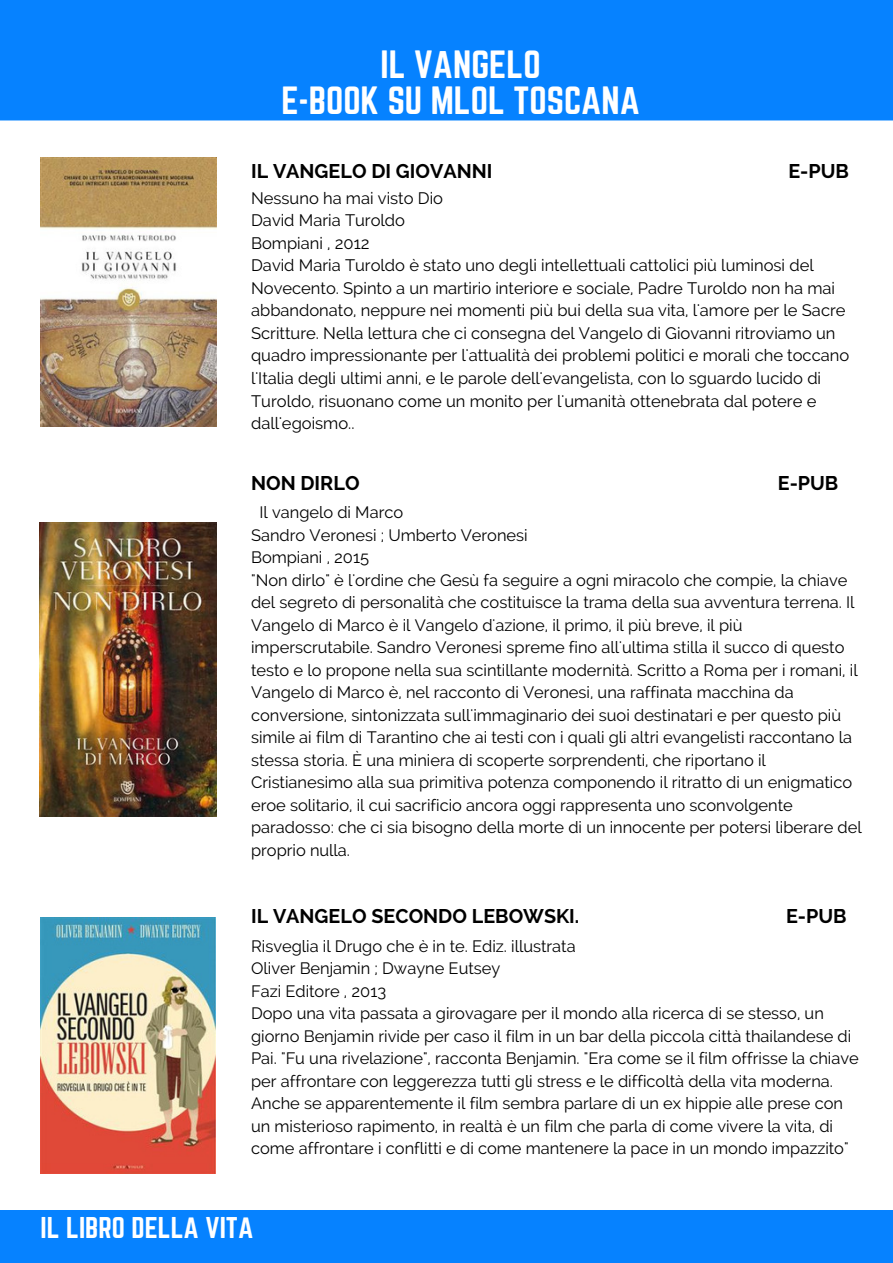
<style>
.page{position:relative;width:893px;height:1263px;background:#fff}
.page>*{position:absolute;margin:0;border:0;box-sizing:border-box;transform-origin:0 0}
.t1{font:34.5px/36px "Norwester";color:#fff;text-align:center}
.t2{font:26.25px "Norwester";color:#fff}
.t3{font:700 19.8px "Raleway";color:#000}
.t4{font:16.5px/22.5px "Raleway";color:#000}
</style>
<div class="page">
<div style="left:0;top:0;width:893px;height:120px;background:#0682ff"></div>
<div style="left:0;top:1210px;width:893px;height:53px;background:#0682ff"></div>
<img style="left:41px;top:158px;width:175px;height:269px">
<img style="left:39px;top:522px;width:177px;height:294px">
<img style="left:41px;top:918px;width:174px;height:255px">
<h1 class="t1" style="left:281px;top:48px;width:360px">IL VANGELO<br>E-BOOK SU MLOL TOSCANA</h1>
<p class="t3" style="left:251px;top:159px;width:243px">IL VANGELO DI GIOVANNI</p>
<p class="t3" style="left:788px;top:159px;width:62px">E-PUB</p>
<p class="t4" style="left:251px;top:187px;width:600px">Nessuno ha mai visto Dio<br>David Maria Turoldo<br>Bompiani , 2012<br>David Maria Turoldo è stato uno degli intellettuali cattolici più luminosi del Novecento. Spinto a un martirio interiore e sociale, Padre Turoldo non ha mai abbandonato, neppure nei momenti più bui della sua vita, l'amore per le Sacre Scritture. Nella lettura che ci consegna del Vangelo di Giovanni ritroviamo un quadro impressionante per l'attualità dei problemi politici e morali che toccano l'Italia degli ultimi anni, e le parole dell'evangelista, con lo sguardo lucido di Turoldo, risuonano come un monito per l'umanità ottenebrata dal potere e dall'egoismo..</p>
<p class="t3" style="left:251px;top:471px;width:110px">NON DIRLO</p>
<p class="t3" style="left:778px;top:471px;width:62px">E-PUB</p>
<p class="t4" style="left:251px;top:501px;width:612px;text-indent:8px">Il vangelo di Marco<br>Sandro Veronesi ; Umberto Veronesi<br>Bompiani , 2015<br>"Non dirlo" è l'ordine che Gesù fa seguire a ogni miracolo che compie, la chiave del segreto di personalità che costituisce la trama della sua avventura terrena. Il Vangelo di Marco è il Vangelo d'azione, il primo, il più breve, il più imperscrutabile. Sandro Veronesi spreme fino all'ultima stilla il succo di questo testo e lo propone nella sua scintillante modernità. Scritto a Roma per i romani, il Vangelo di Marco è, nel racconto di Veronesi, una raffinata macchina da conversione, sintonizzata sull'immaginario dei suoi destinatari e per questo più simile ai film di Tarantino che ai testi con i quali gli altri evangelisti raccontano la stessa storia. È una miniera di scoperte sorprendenti, che riportano il Cristianesimo alla sua primitiva potenza componendo il ritratto di un enigmatico eroe solitario, il cui sacrificio ancora oggi rappresenta uno sconvolgente paradosso: che ci sia bisogno della morte di un innocente per potersi liberare del proprio nulla.</p>
<p class="t3" style="left:251px;top:905px;width:330px">IL VANGELO SECONDO LEBOWSKI.</p>
<p class="t3" style="left:786px;top:905px;width:62px">E-PUB</p>
<p class="t4" style="left:251px;top:934px;width:609px">Risveglia il Drugo che è in te. Ediz. illustrata<br>Oliver Benjamin ; Dwayne Eutsey<br>Fazi Editore , 2013<br>Dopo una vita passata a girovagare per il mondo alla ricerca di se stesso, un giorno Benjamin rivide per caso il film in un bar della piccola città thailandese di Pai. "Fu una rivelazione", racconta Benjamin. "Era come se il film offrisse la chiave per affrontare con leggerezza tutti gli stress e le difficoltà della vita moderna.<br>Anche se apparentemente il film sembra parlare di un ex hippie alle prese con un misterioso rapimento, in realtà è un film che parla di come vivere la vita, di come affrontare i conflitti e di come mantenere la pace in un mondo impazzito"</p>
<h2 class="t2" style="left:41px;top:1214px;width:214px">IL LIBRO DELLA VITA</h2>
</div>
